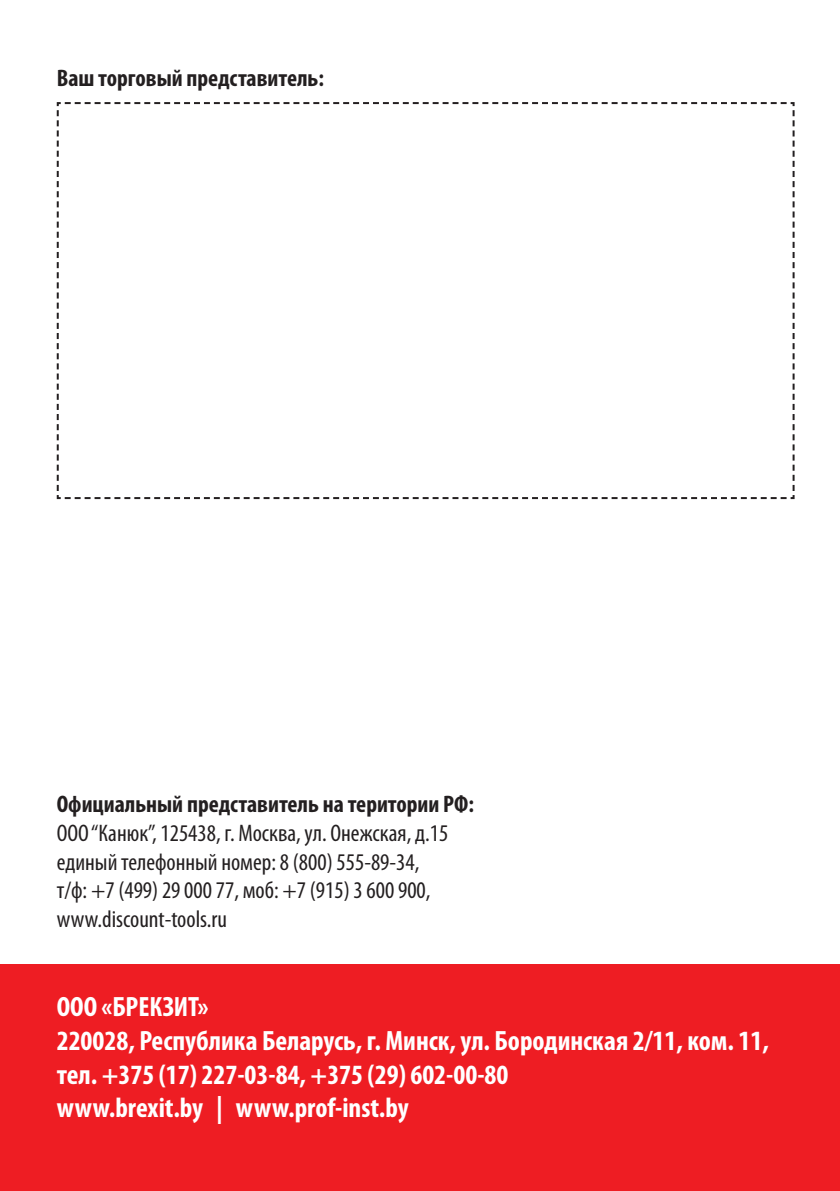
<style>
.page{position:relative;width:840px;height:1191px;background:#fff}
.page>*{position:absolute;margin:0;border:0;box-sizing:border-box;transform-origin:0 0}
.t1{font:700 condensed 28px/33.6px "Myriad Pro";color:#fff}
.t2{font:condensed 24px "Myriad Pro";color:#231f20}
.t3{font:700 condensed 24px "Myriad Pro";color:#231f20}
</style>
<div class="page">
<div style="left:0;top:964px;width:839px;height:227px;background:#ee1d23"></div>
<svg style="left:56px;top:102px;width:739px;height:398px"></svg>
<p class="t3" style="left:57px;top:63px;width:268px">Ваш торговый представитель:</p>
<p class="t3" style="left:57px;top:789px;width:418px">Официальный представитель на територии РФ:</p>
<p class="t2" style="left:57px;top:818px;width:393px">ООО “Канюк”, 125438, г. Москва, ул. Онежская, д.15</p>
<p class="t2" style="left:57px;top:847px;width:364px">единый телефонный номер: 8 (800) 555-89-34,</p>
<p class="t2" style="left:57px;top:876px;width:375px">т/ф: +7 (499) 29 000 77, моб: +7 (915) 3 600 900,</p>
<p class="t2" style="left:57px;top:904px;width:172px">www.discount-tools.ru</p>
<p class="t1" style="left:57px;top:989px;width:713px">ООО «БРЕКЗИТ»<br>220028, Республика Беларусь, г. Минск, ул. Бородинская 2/11, ком. 11, тел. +375 (17) 227-03-84, +375 (29) 602-00-80<br>www.brexit.by | www.prof-inst.by</p>
</div>
